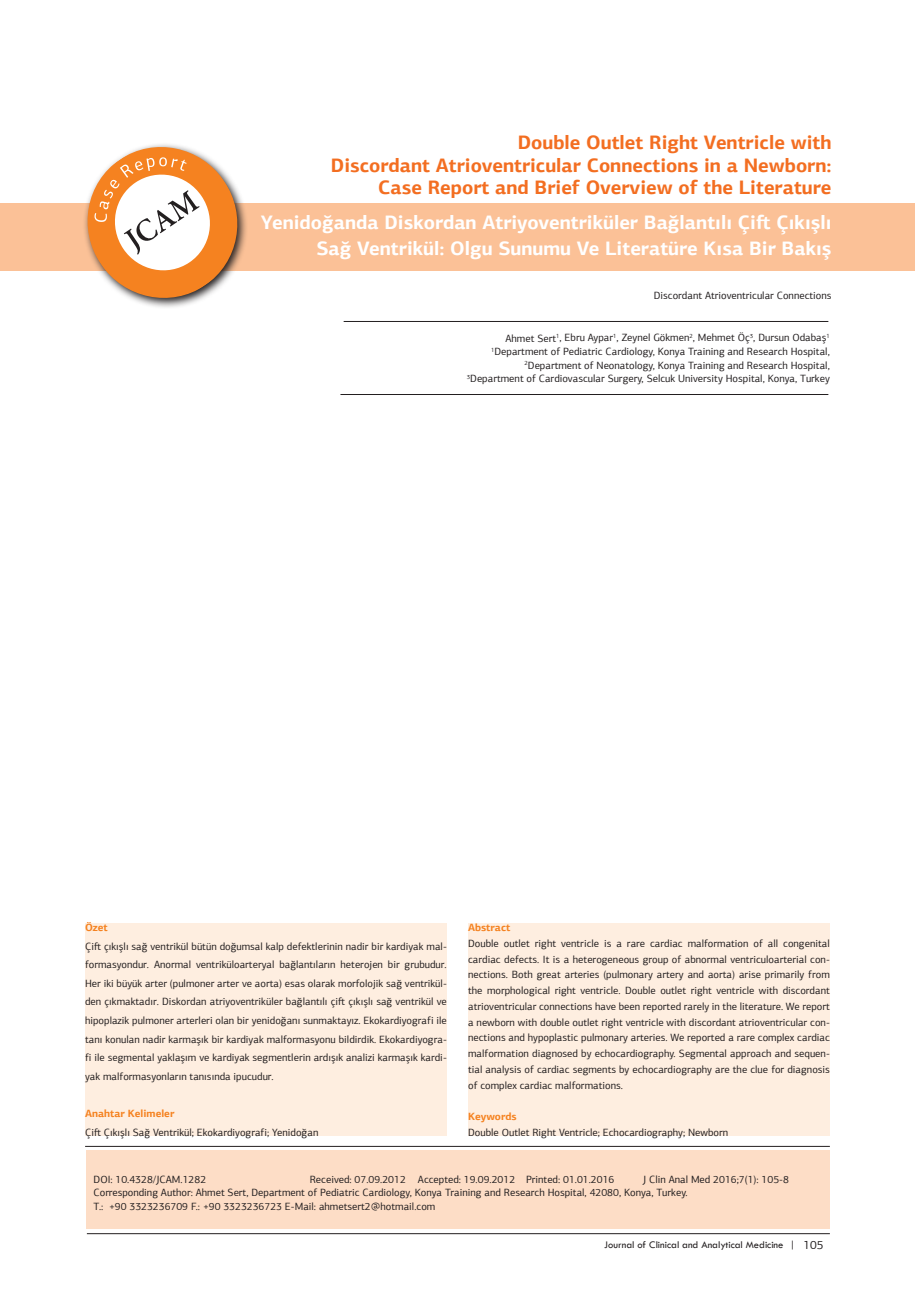
<style>
.page{position:relative;width:915px;height:1306px;background:#fff}
.page>*{position:absolute;margin:0;border:0;box-sizing:border-box;transform-origin:0 0}
.t1{font:700 19.5px/22.5px "PF Agora Sans Pro";color:#f36e21;text-align:right}
.t2{font:700 19.5px/25.5px "PF Agora Sans Pro";color:#fff;text-align:right}
.t3{font:10.5px/15.8px "PF Agora Sans Pro";color:#231f20}
.t4{font:10.5px "Tw Cen";color:#231f20}
.s1{font-weight:700;color:#f58220}
.s2{font-family:"PF Agora Sans Pro";font-size:12px}
</style>
<div class="page">
<div style="left:87px;top:1150px;width:742px;height:79px;background:#fdddc6"></div>
<div style="left:0;top:203px;width:914px;height:67px;background:#fbc197"></div>
<hr style="left:85px;top:1146px;width:744px;height:1px;background:#231f20">
<hr style="left:343px;top:321px;width:485px;height:1px;background:#231f20">
<hr style="left:340px;top:394px;width:488px;height:1px;background:#231f20">
<svg style="left:77px;top:144px;width:170px;height:164px"></svg>
<div style="left:85px;top:923px;width:361px;height:212px;background:#feeee0"></div>
<div style="left:468px;top:923px;width:361px;height:212px;background:#feeee0"></div>
<hr style="left:87px;top:1233px;width:742px;height:1px;background:#231f20">
<p class="t1" style="left:331px;top:131px;width:502px">Double Outlet Right Ventricle with<br>Discordant Atrioventricular Connections in a Newborn:<br>Case Report and Brief Overview of the Literature</p>
<p class="t2" style="left:261px;top:210px;width:572px">Yenidoğanda Diskordan Atriyoventriküler Bağlantılı Çift Çıkışlı<br>Sağ Ventrikül: Olgu Sunumu Ve Literatüre Kısa Bir Bakış</p>
<p class="t3" style="left:653px;top:288px;width:179px">Discordant Atrioventricular Connections</p>
<p class="t3" style="left:466px;top:331px;width:364px;line-height:13.5px;text-align:right">Ahmet Sert<sup>1</sup>, Ebru Aypar<sup>1</sup>, Zeynel Gökmen<sup>2</sup>, Mehmet Öç<sup>3</sup>, Dursun Odabaş<sup>1<br>1</sup>Department of Pediatric Cardiology, Konya Training and Research Hospital, <sup>2</sup>Department of Neonatology, Konya Training and Research Hospital, <sup>3</sup>Department of Cardiovascular Surgery, Selcuk University Hospital, Konya, Turkey</p>
<p class="t3" style="left:85px;top:918px;width:363px;line-height:18.6px"><span class="s1">Özet<br></span>Çift çıkışlı sağ ventrikül bütün doğumsal kalp defektlerinin nadir bir kardiyak mal&shy;formasyondur. Anormal ventriküloarteryal bağlantıların heterojen bir grubudur.<br>Her iki büyük arter (pulmoner arter ve aorta) esas olarak morfolojik sağ ventrikül&shy;den çıkmaktadır. Diskordan atriyoventriküler bağlantılı çift çıkışlı sağ ventrikül ve hipoplazik pulmoner arterleri olan bir yenidoğanı sunmaktayız. Ekokardiyografi ile tanı konulan nadir karmaşık bir kardiyak malformasyonu bildirdik. Ekokardiyogra&shy;fi ile segmental yaklaşım ve kardiyak segmentlerin ardışık analizi karmaşık kardi&shy;yak malformasyonların tanısında ipucudur.</p>
<p class="t3" style="left:85px;top:1104px;width:235px;line-height:18.6px"><span class="s1">Anahtar Kelimeler<br></span>Çift Çıkışlı Sağ Ventrikül; Ekokardiyografi; Yenidoğan</p>
<p class="t3" style="left:468px;top:919px;width:363px"><span class="s1">Abstract<br></span>Double outlet right ventricle is a rare cardiac malformation of all congenital cardiac defects. It is a heterogeneous group of abnormal ventriculoarterial con&shy;nections. Both great arteries (pulmonary artery and aorta) arise primarily from the morphological right ventricle. Double outlet right ventricle with discordant atrioventricular connections have been reported rarely in the literature. We report a newborn with double outlet right ventricle with discordant atrioventricular con&shy;nections and hypoplastic pulmonary arteries. We reported a rare complex cardiac malformation diagnosed by echocardiography. Segmental approach and sequen&shy;tial analysis of cardiac segments by echocardiography are the clue for diagnosis of complex cardiac malformations.</p>
<p class="t3" style="left:468px;top:1108px;width:261px"><span class="s1">Keywords<br></span>Double Outlet Right Ventricle; Echocardiography; Newborn</p>
<p class="t3" style="left:94px;top:1172px;width:696px;line-height:13.5px;text-indent:549px">J Clin Anal Med 2016;7(1): 105-8<br>Corresponding Author: Ahmet Sert, Department of Pediatric Cardiology, Konya Training and Research Hospital, 42080, Konya, Turkey.<br>T.: +90 3323236709 F.: +90 3323236723 E-Mail: ahmetsert2@hotmail.com</p>
<p class="t3" style="left:94px;top:1171px;width:114px">DOI: 10.4328/JCAM.1282</p>
<p class="t3" style="left:310px;top:1171px;width:306px">Received: 07.09.2012 Accepted: 19.09.2012 Printed: 01.01.2016</p>
<p class="t4" style="left:604px;top:1238px;width:221px">Journal of Clinical and Analytical Medicine | <span class="s2">105</span></p>
</div>
